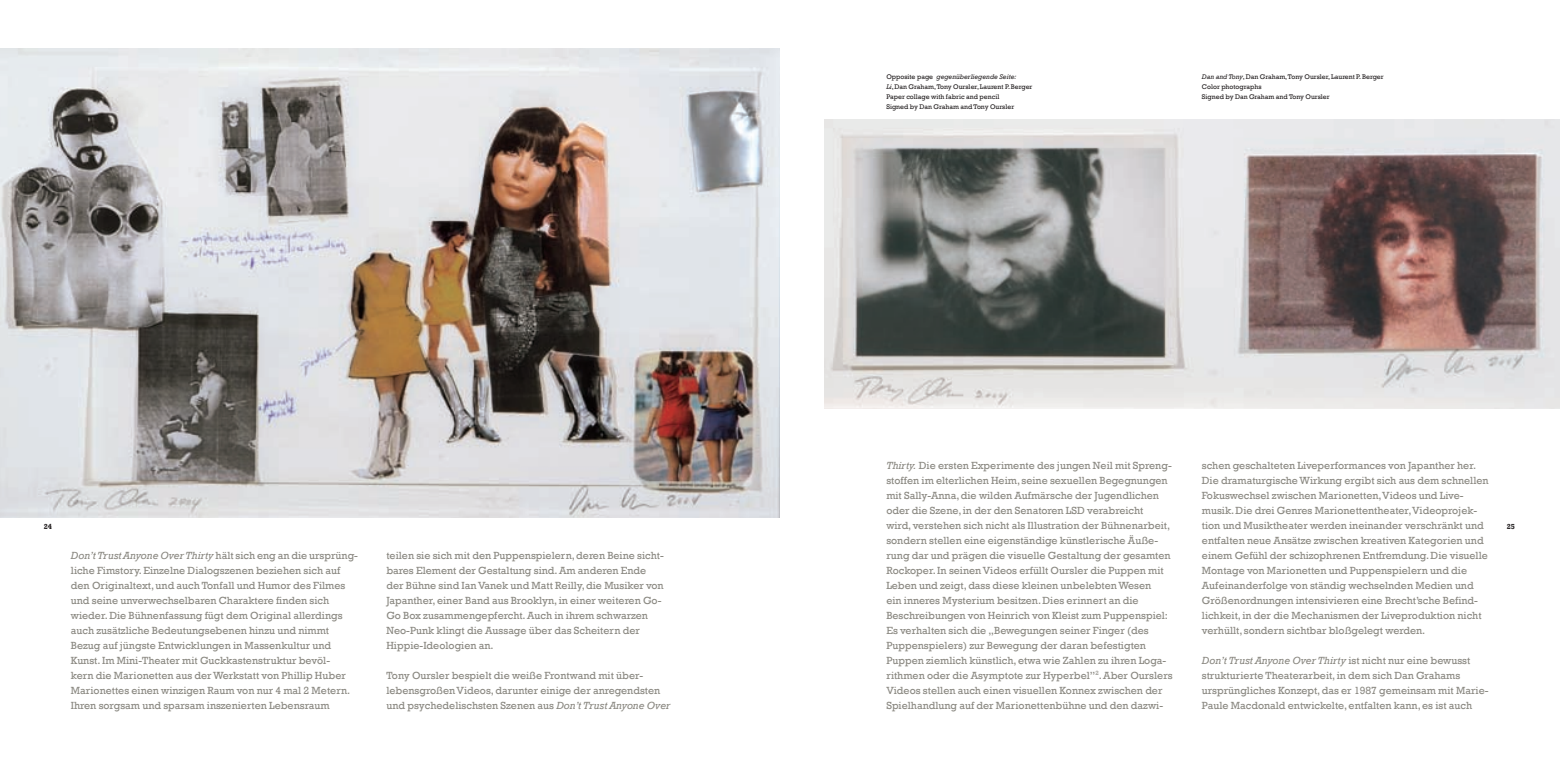
<style>
.page{position:relative;width:1560px;height:780px;background:#fff}
.page>*{position:absolute;margin:0;border:0;box-sizing:border-box;transform-origin:0 0}
.t1{font:10.62px/15px "Rockwell";color:#8a8881}
.t2{font:700 7.5px "Rockwell";color:#231f20}
.t3{font:6.88px/10px "Rockwell";color:#231f20}
.s1{font-style:italic}
</style>
<div class="page">
<img style="left:0;top:49px;width:780px;height:469px">
<img style="left:824px;top:120px;width:735px;height:289px">
<p class="t3" style="left:886px;top:71px;width:148px">Opposite page <span class="s1">gegenüberliegende Seite:<br>Li</span>, Dan Graham, Tony Oursler, Laurent P. Berger Paper collage with fabric and pencil<br>Signed by Dan Graham and Tony Oursler</p>
<p class="t3" style="left:1201px;top:71px;width:183px"><span class="s1">Dan and Tony</span>, Dan Graham, Tony Oursler, Laurent P. Berger<br>Color photographs<br>Signed by Dan Graham and Tony Oursler</p>
<p class="t1" style="left:886px;top:458px;width:288px"><span class="s1">Thirty.</span> Die ersten Experimente des jungen Neil mit Spreng&shy;stoffen im elterlichen Heim, seine sexuellen Begegnungen mit Sally-Anna, die wilden Aufmärsche der Jugendlichen oder die Szene, in der den Senatoren LSD verabreicht<br>wird, verstehen sich nicht als Illustration der Bühnenarbeit, sondern stellen eine eigenständige künstlerische Äuße&shy;rung dar und prägen die visuelle Gestaltung der gesamten Rockoper. In seinen Videos erfüllt Oursler die Puppen mit Leben und zeigt, dass diese kleinen unbelebten Wesen<br>ein inneres Mysterium besitzen. Dies erinnert an die Beschreibungen von Heinrich von Kleist zum Puppenspiel:<br>Es verhalten sich die „Bewegungen seiner Finger (des Puppenspielers) zur Bewegung der daran befestigten Puppen ziemlich künstlich, etwa wie Zahlen zu ihren Loga&shy;rithmen oder die Asymptote zur Hyperbel”<sup>2</sup>. Aber Ourslers Videos stellen auch einen visuellen Konnex zwischen der Spielhandlung auf der Marionettenbühne und den dazwi-</p>
<p class="t1" style="left:1201px;top:458px;width:288px">schen geschalteten Liveperformances von Japanther her.<br>Die dramaturgische Wirkung ergibt sich aus dem schnellen Fokuswechsel zwischen Marionetten, Videos und Live&shy;musik. Die drei Genres Marionettentheater, Videoprojek&shy;tion und Musiktheater werden ineinander verschränkt und entfalten neue Ansätze zwischen kreativen Kategorien und einem Gefühl der schizophrenen Entfremdung. Die visuelle Montage von Marionetten und Puppenspielern und die Aufeinanderfolge von ständig wechselnden Medien und Größenordnungen intensivieren eine Brecht’sche Befind&shy;lichkeit, in der die Mechanismen der Liveproduktion nicht verhüllt, sondern sichtbar bloßgelegt werden.</p>
<p class="t2" style="left:44px;top:522px;width:10px">24</p>
<p class="t2" style="left:1506px;top:522px;width:10px">25</p>
<p class="t1" style="left:71px;top:548px;width:289px"><span class="s1">Don’t Trust Anyone Over Thirty</span> hält sich eng an die ursprüng&shy;liche Fimstory. Einzelne Dialogszenen beziehen sich auf den Originaltext, und auch Tonfall und Humor des Filmes und seine unverwechselbaren Charaktere finden sich wieder. Die Bühnenfassung fügt dem Original allerdings auch zusätzliche Bedeutungsebenen hinzu und nimmt Bezug auf jüngste Entwicklungen in Massenkultur und Kunst. Im Mini-Theater mit Guckkastenstruktur bevöl-<br>kern die Marionetten aus der Werkstatt von Phillip Huber Marionettes einen winzigen Raum von nur 4 mal 2 Metern.<br>Ihren sorgsam und sparsam inszenierten Lebensraum</p>
<p class="t1" style="left:386px;top:548px;width:279px">teilen sie sich mit den Puppenspielern, deren Beine sicht&shy;bares Element der Gestaltung sind. Am anderen Ende der Bühne sind Ian Vanek und Matt Reilly, die Musiker von Japanther, einer Band aus Brooklyn, in einer weiteren Go-Go Box zusammengepfercht. Auch in ihrem schwarzen Neo-Punk klingt die Aussage über das Scheitern der Hippie-Ideologien an.</p>
<p class="t1" style="left:1201px;top:653px;width:288px"><span class="s1">Don’t Trust Anyone Over Thirty</span> ist nicht nur eine bewusst strukturierte Theaterarbeit, in dem sich Dan Grahams ursprüngliches Konzept, das er 1987 gemeinsam mit Marie-Paule Macdonald entwickelte, entfalten kann, es ist auch</p>
<p class="t1" style="left:386px;top:668px;width:285px">Tony Oursler bespielt die weiße Frontwand mit über&shy;lebensgroßen Videos, darunter einige der anregendsten und psychedelischsten Szenen aus <span class="s1">Don’t Trust Anyone Over</span></p>
</div>
